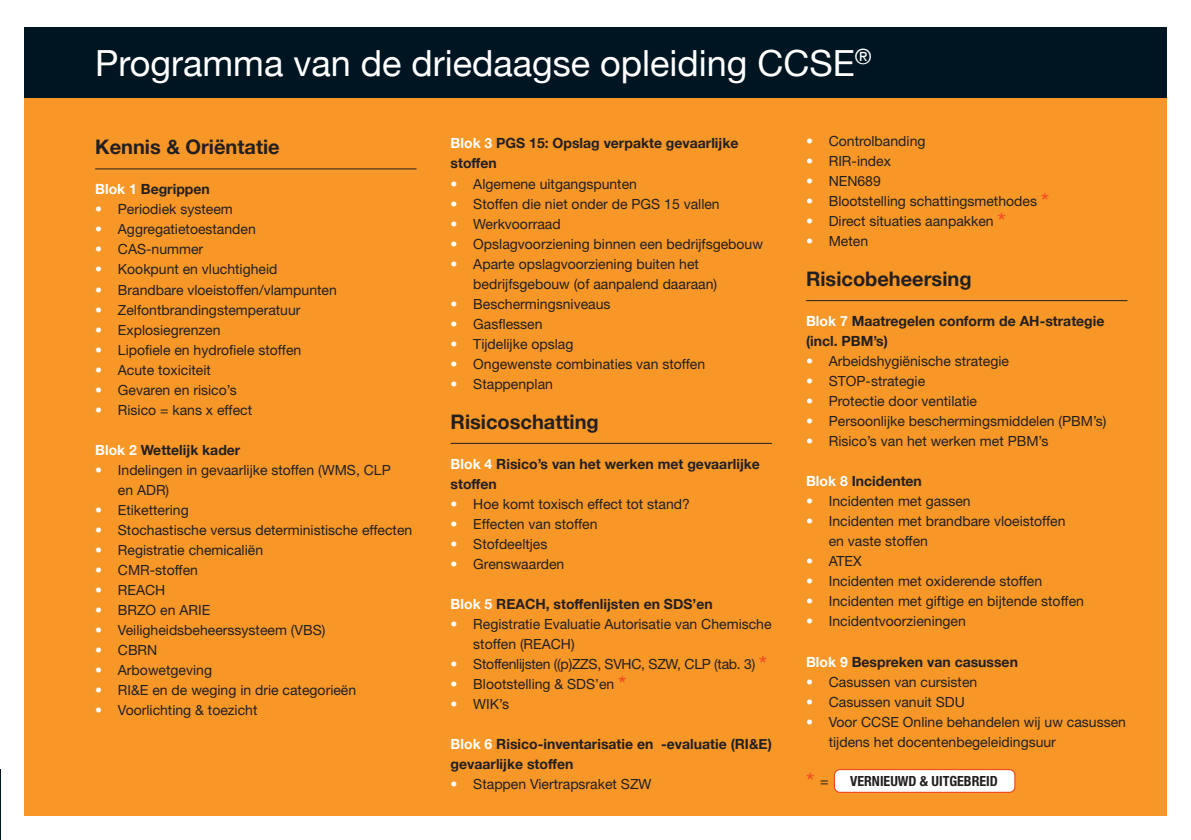
<style>
.page{position:relative;width:1191px;height:840px;background:#fff}
.page>*{position:absolute;margin:0;border:0;box-sizing:border-box;transform-origin:0 0}
.t1{font:36px "Helvetica Neue";color:#fff}
.t2{font:24px "Helvetica Neue";color:#f04d22}
.t3{font:700 20px "Helvetica Neue";color:#231f20}
.t4{font:14px/20px "Helvetica Neue";color:#231f20}
.t5{font:700 14px/20px "Helvetica Neue";color:#231f20}
.t6{font:14px "Helvetica Neue";letter-spacing:-.02em;color:#231f20}
.t7{font:700 condensed 14px "Helvetica Neue";color:#231f20}
.s1{color:#fff}
.s2{font-size:24px;color:#f04d22}
</style>
<div class="page">
<div style="left:24px;top:27px;width:1143px;height:788px;background:#f79727"></div>
<hr style="left:95px;top:168px;width:321px;height:1px;background:#231f20">
<hr style="left:450px;top:443px;width:322px;height:1px;background:#231f20">
<hr style="left:806px;top:300px;width:321px;height:1px;background:#231f20">
<div style="left:24px;top:27px;width:1143px;height:71px;background:#001522"></div>
<hr style="left:0;top:768px;width:1px;height:71px;background:#001522">
<div style="left:834px;top:769px;width:181px;height:23px;background:#fff;border-radius:6px"></div>
<div style="left:834px;top:768px;width:181px;height:24px;border:1px solid #f04d22;border-radius:6px"></div>
<h1 class="t1" style="left:95px;top:37px;width:778px">Programma van de driedaagse opleiding CCSE<sup>®</sup></h1>
<h3 class="t3" style="left:95px;top:131px;width:186px">Kennis &amp; Oriëntatie</h3>
<p class="t5" style="left:95px;top:180px;width:116px"><span class="s1">Blok 1</span> Begrippen</p>
<p class="t4" style="left:95px;top:199px;width:139px"><span class="s1">•</span> Periodiek systeem</p>
<p class="t4" style="left:95px;top:219px;width:162px"><span class="s1">•</span> Aggregatietoestanden</p>
<p class="t4" style="left:95px;top:239px;width:110px"><span class="s1">•</span> CAS-nummer</p>
<p class="t4" style="left:95px;top:259px;width:184px"><span class="s1">•</span> Kookpunt en vluchtigheid</p>
<p class="t4" style="left:95px;top:279px;width:243px"><span class="s1">•</span> Brandbare vloeistoffen/vlampunten</p>
<p class="t4" style="left:95px;top:299px;width:207px"><span class="s1">•</span> Zelfontbrandingstemperatuur</p>
<p class="t4" style="left:95px;top:319px;width:127px"><span class="s1">•</span> Explosiegrenzen</p>
<p class="t4" style="left:95px;top:339px;width:208px"><span class="s1">•</span> Lipofiele en hydrofiele stoffen</p>
<p class="t4" style="left:95px;top:359px;width:117px"><span class="s1">•</span> Acute toxiciteit</p>
<p class="t4" style="left:95px;top:379px;width:143px"><span class="s1">•</span> Gevaren en risico’s</p>
<p class="t4" style="left:95px;top:399px;width:158px"><span class="s1">•</span> Risico = kans x effect</p>
<p class="t5" style="left:95px;top:440px;width:147px"><span class="s1">Blok 2</span> Wettelijk kader</p>
<p class="t4" style="left:118px;top:459px;width:274px;text-indent:-23px"><span class="s1">•</span> Indelingen in gevaarlijke stoffen (WMS, CLP en ADR)</p>
<p class="t4" style="left:95px;top:499px;width:95px"><span class="s1">•</span> Etikettering</p>
<p class="t4" style="left:95px;top:519px;width:318px"><span class="s1">•</span> Stochastische versus deterministische effecten</p>
<p class="t4" style="left:95px;top:539px;width:169px"><span class="s1">•</span> Registratie chemicaliën</p>
<p class="t4" style="left:95px;top:559px;width:104px"><span class="s1">•</span> CMR-stoffen</p>
<p class="t4" style="left:95px;top:579px;width:72px"><span class="s1">•</span> REACH</p>
<p class="t4" style="left:95px;top:599px;width:116px"><span class="s1">•</span> BRZO en ARIE</p>
<p class="t4" style="left:95px;top:619px;width:232px"><span class="s1">•</span> Veiligheidsbeheerssysteem (VBS)</p>
<p class="t4" style="left:95px;top:639px;width:64px"><span class="s1">•</span> CBRN</p>
<p class="t4" style="left:95px;top:659px;width:118px"><span class="s1">•</span> Arbowetgeving</p>
<p class="t4" style="left:95px;top:679px;width:262px"><span class="s1">•</span> RI&amp;E en de weging in drie categorieën</p>
<p class="t4" style="left:95px;top:699px;width:164px"><span class="s1">•</span> Voorlichting &amp; toezicht</p>
<p class="t5" style="left:450px;top:134px;width:289px"><span class="s1">Blok 3</span> PGS 15: Opslag verpakte gevaarlijke stoffen</p>
<p class="t4" style="left:450px;top:173px;width:188px"><span class="s1">•</span> Algemene uitgangspunten</p>
<p class="t4" style="left:450px;top:193px;width:271px"><span class="s1">•</span> Stoffen die niet onder de PGS 15 vallen</p>
<p class="t4" style="left:450px;top:213px;width:112px"><span class="s1">•</span> Werkvoorraad</p>
<p class="t4" style="left:450px;top:233px;width:314px"><span class="s1">•</span> Opslagvoorziening binnen een bedrijfsgebouw</p>
<p class="t4" style="left:473px;top:253px;width:245px;text-indent:-23px"><span class="s1">•</span> Aparte opslagvoorziening buiten het bedrijfsgebouw (of aanpalend daaraan)</p>
<p class="t4" style="left:450px;top:293px;width:161px"><span class="s1">•</span> Beschermingsniveaus</p>
<p class="t4" style="left:450px;top:313px;width:93px"><span class="s1">•</span> Gasflessen</p>
<p class="t4" style="left:450px;top:333px;width:124px"><span class="s1">•</span> Tijdelijke opslag</p>
<p class="t4" style="left:450px;top:353px;width:256px"><span class="s1">•</span> Ongewenste combinaties van stoffen</p>
<p class="t4" style="left:450px;top:373px;width:104px"><span class="s1">•</span> Stappenplan</p>
<h3 class="t3" style="left:450px;top:405px;width:150px">Risicoschatting</h3>
<p class="t5" style="left:450px;top:454px;width:311px"><span class="s1">Blok 4</span> Risico’s van het werken met gevaarlijke stoffen</p>
<p class="t4" style="left:450px;top:493px;width:241px"><span class="s1">•</span> Hoe komt toxisch effect tot stand?</p>
<p class="t4" style="left:450px;top:513px;width:148px"><span class="s1">•</span> Effecten van stoffen</p>
<p class="t4" style="left:450px;top:533px;width:98px"><span class="s1">•</span> Stofdeeltjes</p>
<p class="t4" style="left:450px;top:553px;width:115px"><span class="s1">•</span> Grenswaarden</p>
<p class="t5" style="left:450px;top:594px;width:263px"><span class="s1">Blok 5</span> REACH, stoffenlijsten en SDS’en</p>
<p class="t4" style="left:473px;top:613px;width:300px;text-indent:-23px"><span class="s1">•</span> Registratie Evaluatie Autorisatie van Chemische stoffen (REACH)</p>
<p class="t6" style="left:450px;top:655px;width:318px"><span class="s1">•</span> Stoffenlijsten ((p)ZZS, SVHC, SZW, CLP (tab. 3) <span class="s2">*</span></p>
<p class="t4" style="left:450px;top:673px;width:178px"><span class="s1">•</span> Blootstelling &amp; SDS’en <span class="s2">*</span></p>
<p class="t4" style="left:450px;top:693px;width:60px"><span class="s1">•</span> WIK’s</p>
<p class="t5" style="left:450px;top:734px;width:323px"><span class="s1">Blok 6</span> Risico-inventarisatie en -evaluatie (RI&amp;E) gevaarlijke stoffen</p>
<p class="t4" style="left:450px;top:773px;width:202px"><span class="s1">•</span> Stappen Viertrapsraket SZW</p>
<p class="t4" style="left:806px;top:131px;width:121px"><span class="s1">•</span> Controlbanding</p>
<p class="t4" style="left:806px;top:151px;width:86px"><span class="s1">•</span> RIR-index</p>
<p class="t4" style="left:806px;top:171px;width:76px"><span class="s1">•</span> NEN689</p>
<p class="t4" style="left:806px;top:191px;width:245px"><span class="s1">•</span> Blootstelling schattingsmethodes <span class="s2">*</span></p>
<p class="t4" style="left:806px;top:211px;width:201px"><span class="s1">•</span> Direct situaties aanpakken <span class="s2">*</span></p>
<p class="t4" style="left:806px;top:231px;width:64px"><span class="s1">•</span> Meten</p>
<h3 class="t3" style="left:806px;top:263px;width:167px">Risicobeheersing</h3>
<p class="t5" style="left:806px;top:311px;width:300px"><span class="s1">Blok 7</span> Maatregelen conform de AH-strategie (incl. PBM’s)</p>
<p class="t4" style="left:806px;top:351px;width:204px"><span class="s1">•</span> Arbeidshygiënische strategie</p>
<p class="t4" style="left:806px;top:371px;width:121px"><span class="s1">•</span> STOP-strategie</p>
<p class="t4" style="left:806px;top:391px;width:172px"><span class="s1">•</span> Protectie door ventilatie</p>
<p class="t4" style="left:806px;top:411px;width:302px"><span class="s1">•</span> Persoonlijke beschermingsmiddelen (PBM’s)</p>
<p class="t4" style="left:806px;top:431px;width:244px"><span class="s1">•</span> Risico’s van het werken met PBM’s</p>
<p class="t5" style="left:806px;top:471px;width:117px"><span class="s1">Blok 8</span> Incidenten</p>
<p class="t4" style="left:806px;top:491px;width:166px"><span class="s1">•</span> Incidenten met gassen</p>
<p class="t4" style="left:828px;top:511px;width:238px;text-indent:-23px"><span class="s1">•</span> Incidenten met brandbare vloeistoffen en vaste stoffen</p>
<p class="t4" style="left:806px;top:551px;width:57px"><span class="s1">•</span> ATEX</p>
<p class="t4" style="left:806px;top:571px;width:238px"><span class="s1">•</span> Incidenten met oxiderende stoffen</p>
<p class="t4" style="left:806px;top:591px;width:279px"><span class="s1">•</span> Incidenten met giftige en bijtende stoffen</p>
<p class="t4" style="left:806px;top:611px;width:161px"><span class="s1">•</span> Incidentvoorzieningen</p>
<p class="t5" style="left:806px;top:651px;width:213px"><span class="s1">Blok 9</span> Bespreken van casussen</p>
<p class="t4" style="left:806px;top:671px;width:173px"><span class="s1">•</span> Casussen van cursisten</p>
<p class="t4" style="left:806px;top:691px;width:160px"><span class="s1">•</span> Casussen vanuit SDU</p>
<p class="t4" style="left:828px;top:711px;width:299px;text-indent:-23px"><span class="s1">•</span> Voor CCSE Online behandelen wij uw casussen tijdens het docentenbegeleidingsuur</p>
<h2 class="t2" style="left:806px;top:766px;width:24px">* <sup>=</sup></h2>
<p class="t7" style="left:850px;top:772px;width:149px">VERNIEUWD &amp; UITGEBREID</p>
</div>
